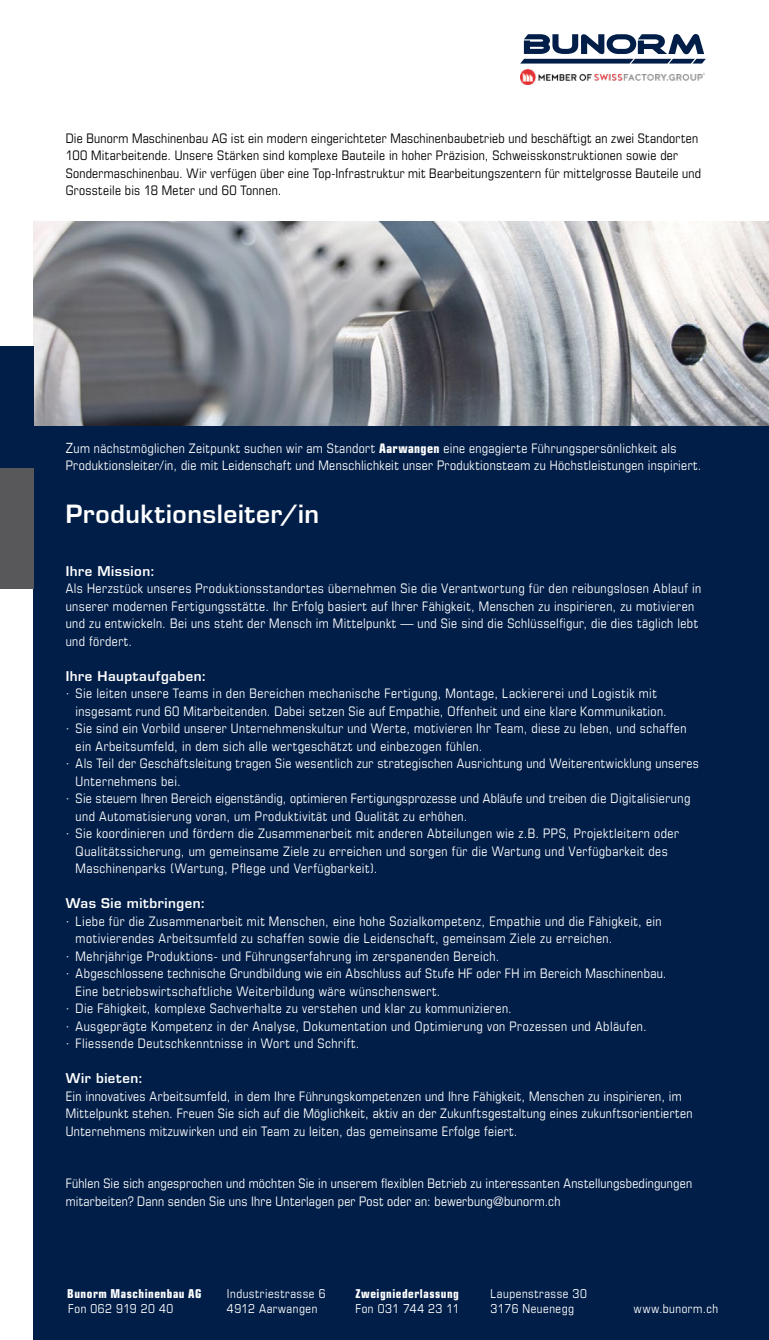
<style>
.page{position:relative;width:769px;height:1340px;background:#fff}
.page>*{position:absolute;margin:0;border:0;box-sizing:border-box;transform-origin:0 0}
.t1{font:600 24.5px "Eurostile LT Std";letter-spacing:.025em;color:#fff}
.t2{font:condensed 13.12px/17.5px "Eurostile LT Std";letter-spacing:.03em;color:#fff}
.t3{font:condensed 13.12px/17.5px "Eurostile LT Std";letter-spacing:.02em;color:#000}
.t4{font:600 13.12px "Eurostile LT Std";letter-spacing:.04em;color:#fff}
.t5{font:condensed 12.25px/15.8px "Eurostile LT Std";letter-spacing:.045em;color:#fff}
.t6{font:700 condensed 12.25px "Eurostile LT Std";letter-spacing:.045em;color:#fff}
.s1{font-size:14px}
.s2{font-weight:700}
</style>
<div class="page">
<div style="left:33px;top:425px;width:736px;height:914px;background:#001e48"></div>
<img style="left:33px;top:221px;width:736px;height:204px">
<div style="left:0;top:468px;width:33px;height:121px;background:#58585a"></div>
<div style="left:0;top:346px;width:33px;height:122px;background:#001e48"></div>
<svg style="left:520px;top:34px;width:186px;height:30px"></svg>
<img style="left:521px;top:69px;width:183px;height:16px">
<p class="t3" style="left:66px;top:129px;width:637px">Die Bunorm Maschinenbau AG ist ein modern eingerichteter Maschinenbaubetrieb und beschäftigt an zwei Standorten 100 Mitarbeitende. Unsere Stärken sind komplexe Bauteile in hoher Präzision, Schweisskonstruktionen sowie der Sondermaschinenbau. Wir verfügen über eine Top-Infrastruktur mit Bearbeitungszentern für mittelgrosse Bauteile und Grossteile bis 18 Meter und 60 Tonnen.</p>
<p class="t2" style="left:66px;top:439px;width:637px"><span class="s1">Z</span>um nächstmöglichen Zeitpunkt suchen wir am Standort <span class="s2">Aarwangen</span> eine engagierte Führungspersönlichkeit als<br>Produktionsleiter/in, die mit Leidenschaft und Menschlichkeit unser Produktionsteam zu Höchstleistungen inspiriert.</p>
<h1 class="t1" style="left:66px;top:498px;width:255px">Produktionsleiter/in</h1>
<p class="t4" style="left:66px;top:562px;width:91px">Ihre Mission:</p>
<p class="t2" style="left:66px;top:579px;width:637px">Als Herzstück unseres Produktionsstandortes übernehmen Sie die Verantwortung für den reibungslosen Ablauf in unserer modernen Fertigungsstätte. Ihr Erfolg basiert auf Ihrer Fähigkeit, Menschen zu inspirieren, zu motivieren und zu entwickeln. Bei uns steht der Mensch im Mittelpunkt — und Sie sind die Schlüsselfigur, die dies täglich lebt und fördert.</p>
<p class="t4" style="left:66px;top:667px;width:142px">Ihre Hauptaufgaben:</p>
<p class="t2" style="left:66px;top:684px;width:592px">· Sie leiten unsere Teams in den Bereichen mechanische Fertigung, Montage, Lackiererei und Logistik mit</p>
<p class="t2" style="left:76px;top:702px;width:593px">insgesamt rund 60 Mitarbeitenden. Dabei setzen Sie auf Empathie, Offenheit und eine klare Kommunikation.</p>
<p class="t2" style="left:66px;top:719px;width:622px">· Sie sind ein Vorbild unserer Unternehmenskultur und Werte, motivieren Ihr Team, diese zu leben, und schaffen</p>
<p class="t2" style="left:76px;top:737px;width:408px">ein Arbeitsumfeld, in dem sich alle wertgeschätzt und einbezogen fühlen.</p>
<p class="t2" style="left:66px;top:754px;width:635px">· Als Teil der Geschäftsleitung tragen Sie wesentlich zur strategischen Ausrichtung und Weiterentwicklung unseres</p>
<p class="t2" style="left:76px;top:772px;width:107px">Unternehmens bei.</p>
<p class="t2" style="left:66px;top:789px;width:626px">· Sie steuern Ihren Bereich eigenständig, optimieren Fertigungsprozesse und Abläufe und treiben die Digitalisierung</p>
<p class="t2" style="left:76px;top:807px;width:393px">und Automatisierung voran, um Produktivität und Qualität zu erhöhen.</p>
<p class="t2" style="left:66px;top:824px;width:615px">· Sie koordinieren und fördern die Zusammenarbeit mit anderen Abteilungen wie z.B. PPS, Projektleitern oder</p>
<p class="t2" style="left:76px;top:842px;width:594px">Qualitätssicherung, um gemeinsame Ziele zu erreichen und sorgen für die Wartung und Verfügbarkeit des</p>
<p class="t2" style="left:76px;top:859px;width:303px">Maschinenparks (Wartung, Pflege und Verfügbarkeit).</p>
<p class="t4" style="left:66px;top:895px;width:141px">Was Sie mitbringen:</p>
<p class="t2" style="left:66px;top:912px;width:597px">· Liebe für die Zusammenarbeit mit Menschen, eine hohe Sozialkompetenz, Empathie und die Fähigkeit, ein</p>
<p class="t2" style="left:76px;top:929px;width:538px">motivierendes Arbeitsumfeld zu schaffen sowie die Leidenschaft, gemeinsam Ziele zu erreichen.</p>
<p class="t2" style="left:66px;top:947px;width:435px">· Mehrjährige Produktions- und Führungserfahrung im zerspanenden Bereich.</p>
<p class="t2" style="left:66px;top:964px;width:602px">· Abgeschlossene technische Grundbildung wie ein Abschluss auf Stufe HF oder FH im Bereich Maschinenbau.</p>
<p class="t2" style="left:76px;top:982px;width:366px">Eine betriebswirtschaftliche Weiterbildung wäre wünschenswert.</p>
<p class="t2" style="left:66px;top:999px;width:448px">· Die Fähigkeit, komplexe Sachverhalte zu verstehen und klar zu kommunizieren.</p>
<p class="t2" style="left:66px;top:1017px;width:583px">· Ausgeprägte Kompetenz in der Analyse, Dokumentation und Optimierung von Prozessen und Abläufen.</p>
<p class="t2" style="left:66px;top:1034px;width:295px">· Fliessende Deutschkenntnisse in Wort und Schrift.</p>
<p class="t4" style="left:66px;top:1070px;width:79px">Wir bieten:</p>
<p class="t2" style="left:66px;top:1087px;width:628px">Ein innovatives Arbeitsumfeld, in dem Ihre Führungskompetenzen und Ihre Fähigkeit, Menschen zu inspirieren, im<br>Mittelpunkt stehen. Freuen Sie sich auf die Möglichkeit, aktiv an der Zukunftsgestaltung eines zukunftsorientierten<br>Unternehmens mitzuwirken und ein Team zu leiten, das gemeinsame Erfolge feiert.</p>
<p class="t2" style="left:66px;top:1174px;width:628px">Fühlen Sie sich angesprochen und möchten Sie in unserem flexiblen Betrieb zu interessanten Anstellungsbedingungen mitarbeiten? Dann senden Sie uns Ihre Unterlagen per Post oder an: bewerbung@bunorm.ch</p>
<p class="t6" style="left:67px;top:1285px;width:136px">Bunorm Maschinenbau AG</p>
<p class="t5" style="left:68px;top:1300px;width:107px">Fon 062 919 20 40</p>
<p class="t5" style="left:227px;top:1285px;width:100px">Industriestrasse 6<br>4912 Aarwangen</p>
<p class="t5" style="left:491px;top:1285px;width:98px">Laupenstrasse 30<br>3176 Neuenegg</p>
<p class="t6" style="left:355px;top:1285px;width:105px">Zweigniederlassung</p>
<p class="t5" style="left:355px;top:1300px;width:106px">Fon 031 744 23 11</p>
<p class="t5" style="left:634px;top:1300px;width:86px">www.bunorm.ch</p>
</div>
